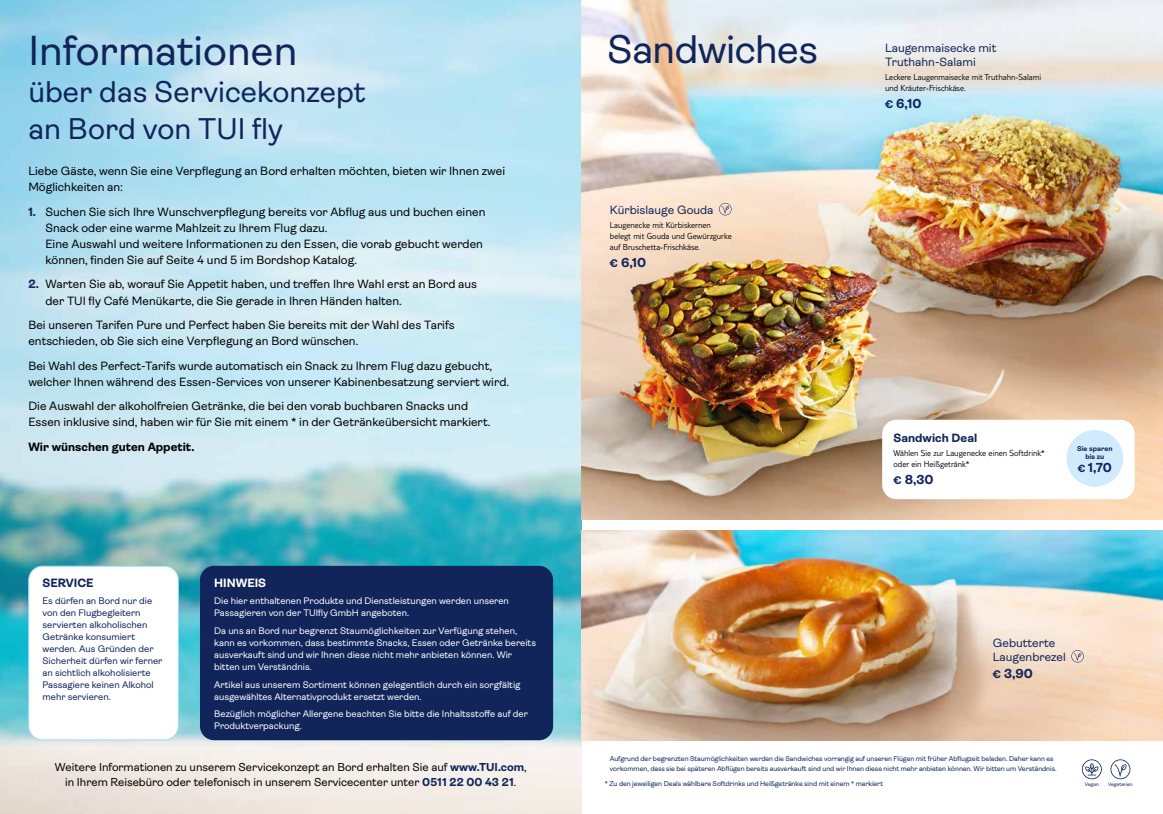
<style>
.page{position:relative;width:1163px;height:814px;background:#fff}
.page>*{position:absolute;margin:0;border:0;box-sizing:border-box;transform-origin:0 0}
.t1{font:42px "Ambit";color:#11255b}
.t2{font:40px "Ambit";letter-spacing:-.015em;color:#11255b}
.t3{font:30px/37px "Ambit";color:#11255b}
.t4{font:700 13px "Ambit";color:#11255b}
.t5{font:12px/16px "Ambit";color:#000}
.t6{font:12px/14px "Ambit";color:#11255b}
.t7{font:700 12px "Ambit";color:#000}
.t8{font:700 12px "Ambit";color:#11255b}
.t9{font:700 12px "Ambit";color:#fff}
.t10{font:11.5px/15px "Ambit";color:#000;text-align:center}
.t11{font:9.5px/12px "Ambit";color:#fff}
.t12{font:9.5px/12px "Ambit";color:#11255b}
.t13{font:300 9px/11px "TUI Type";color:#000}
.t14{font:7px/10px "Ambit";letter-spacing:-.01em;color:#11255b}
.t15{font:700 7px/8px "Ambit";color:#11255b;text-align:center}
.t16{font:5px "Ambit";color:#11255b}
.s1{font-weight:700;color:#11255b}
.s2{font-size:11.1px}
.s3{font-size:10.4px}
</style>
<div class="page">
<img style="left:0;top:0;width:581px;height:814px">
<svg style="left:1081px;top:759px;width:20px;height:20px"></svg>
<svg style="left:1110px;top:759px;width:20px;height:20px"></svg>
<div style="left:29px;top:566px;width:149px;height:173px;background:#fff;border-radius:14px"></div>
<div style="left:28px;top:566px;width:151px;height:174px;border:1px solid #a5dbf8;border-radius:14px"></div>
<div style="left:200px;top:566px;width:353px;height:174px;background:#11255b;border-radius:14px"></div>
<img style="left:581px;top:530px;width:581px;height:210px">
<img style="left:581px;top:0;width:581px;height:519px">
<svg style="left:1071px;top:650px;width:12px;height:12px"></svg>
<svg style="left:719px;top:203px;width:12px;height:12px"></svg>
<div style="left:882px;top:420px;width:252px;height:79px;background:#fff;border-radius:14px"></div>
<div style="left:1066px;top:430px;width:57px;height:56px;background:#d0ebfc;border-radius:50%"></div>
<h1 class="t1" style="left:28px;top:27px;width:270px">Informationen</h1>
<h3 class="t3" style="left:28px;top:74px;width:339px">über das Servicekonzept an Bord von TUI fly</h3>
<p class="t5" style="left:28px;top:163px;width:478px">Liebe Gäste, wenn Sie eine Verpflegung an Bord erhalten möchten, bieten wir Ihnen zwei<br>Möglichkeiten an:</p>
<p class="t5" style="left:45px;top:204px;width:441px;text-indent:-17px"><span class="s1">1.</span> Suchen Sie sich Ihre Wunschverpflegung bereits vor Abflug aus und buchen einen Snack oder eine warme Mahlzeit zu Ihrem Flug dazu.<br>Eine Auswahl und weitere Informationen zu den Essen, die vorab gebucht werden können, finden Sie auf Seite 4 und 5 im Bordshop Katalog.</p>
<p class="t5" style="left:45px;top:276px;width:433px;text-indent:-17px"><span class="s1">2.</span> Warten Sie ab, worauf Sie Appetit haben, und treffen Ihre Wahl erst an Bord aus der TUI fly Café Menükarte, die Sie gerade in Ihren Händen halten.</p>
<p class="t5" style="left:28px;top:317px;width:428px">Bei unseren Tarifen Pure und Perfect haben Sie bereits mit der Wahl des Tarifs entschieden, ob Sie sich eine Verpflegung an Bord wünschen.</p>
<p class="t5" style="left:28px;top:357px;width:482px">Bei Wahl des Perfect-Tarifs wurde automatisch ein Snack zu Ihrem Flug dazu gebucht, welcher Ihnen während des Essen-Services von unserer Kabinenbesatzung serviert wird.</p>
<p class="t5" style="left:28px;top:398px;width:463px">Die Auswahl der alkoholfreien Getränke, die bei den vorab buchbaren Snacks und<br>Essen inklusive sind, haben wir für Sie mit einem * in der Getränkeübersicht markiert.</p>
<p class="t7" style="left:28px;top:440px;width:167px">Wir wünschen guten Appetit.</p>
<h2 class="t2" style="left:607px;top:27px;width:213px">Sandwiches</h2>
<p class="t6" style="left:609px;top:203px;width:105px">Kürbislauge Gouda</p>
<p class="t13" style="left:609px;top:219px;width:123px">Laugenecke mit Kürbiskernen belegt mit Gouda und Gewürzgurke auf Bruschetta-Frischkäse.</p>
<p class="t4" style="left:609px;top:255px;width:38px"><span class="s2">€</span> 6,10</p>
<p class="t6" style="left:884px;top:41px;width:113px">Laugenmaisecke mit<br>Truthahn-Salami</p>
<p class="t13" style="left:884px;top:71px;width:158px">Leckere Laugenmaisecke mit Truthahn-Salami und Kräuter-Frischkäse.</p>
<p class="t4" style="left:884px;top:96px;width:38px"><span class="s2">€</span> 6,10</p>
<p class="t8" style="left:893px;top:431px;width:85px">Sandwich Deal</p>
<p class="t13" style="left:893px;top:447px;width:153px">Wählen Sie zur Laugenecke einen Softdrink* oder ein Heißgetränk*</p>
<p class="t4" style="left:893px;top:472px;width:42px"><span class="s2">€</span> 8,30</p>
<p class="t15" style="left:1076px;top:444px;width:37px">Sie sparen bis zu</p>
<p class="t4" style="left:1077px;top:460px;width:36px"><span class="s3">€</span> 1,70</p>
<p class="t8" style="left:43px;top:576px;width:53px">SERVICE</p>
<p class="t12" style="left:43px;top:595px;width:121px">Es dürfen an Bord nur die von den Flugbegleitern servierten alkoholischen<br>Getränke konsumiert werden. Aus Gründen der<br>Sicherheit dürfen wir ferner an sichtlich alkoholisierte<br>Passagiere keinen Alkohol mehr servieren.</p>
<p class="t9" style="left:214px;top:576px;width:53px">HINWEIS</p>
<p class="t11" style="left:214px;top:595px;width:296px">Die hier enthaltenen Produkte und Dienstleistungen werden unseren<br>Passagieren von der TUIfly GmbH angeboten.</p>
<p class="t11" style="left:214px;top:625px;width:323px">Da uns an Bord nur begrenzt Staumöglichkeiten zur Verfügung stehen, kann es vorkommen, dass bestimmte Snacks, Essen oder Getränke bereits ausverkauft sind und wir Ihnen diese nicht mehr anbieten können. Wir bitten um Verständnis.</p>
<p class="t11" style="left:214px;top:678px;width:308px">Artikel aus unserem Sortiment können gelegentlich durch ein sorgfältig ausgewähltes Alternativprodukt ersetzt werden.</p>
<p class="t11" style="left:214px;top:708px;width:315px">Bezüglich möglicher Allergene beachten Sie bitte die Inhaltsstoffe auf der<br>Produktverpackung.</p>
<p class="t10" style="left:55px;top:759px;width:473px">Weitere Informationen zu unserem Servicekonzept an Bord erhalten Sie auf <span class="s1">www.TUI.com</span>, in Ihrem Reisebüro oder telefonisch in unserem Servicecenter unter <span class="s1">0511 22 00 43 21</span>.</p>
<p class="t14" style="left:609px;top:754px;width:448px">Aufgrund der begrenzten Staumöglichkeiten werden die Sandwiches vorrangig auf unseren Flügen mit früher Abflugzeit beladen. Daher kann es vorkommen, dass sie bei späteren Abflügen bereits ausverkauft sind und wir Ihnen diese nicht mehr anbieten können. Wir bitten um Verständnis.</p>
<p class="t6" style="left:992px;top:636px;width:74px">Gebutterte<br>Laugenbrezel</p>
<p class="t4" style="left:992px;top:666px;width:42px"><span class="s2">€</span> 3,90</p>
<p class="t14" style="left:605px;top:778px;width:279px">* Zu den jeweiligen Deals wählbare Softdrinks und Heißgetränke sind mit einem * markiert</p>
<p class="t16" style="left:1084px;top:781px;width:15px">Vegan</p>
<p class="t16" style="left:1107px;top:781px;width:26px">Vegetarian</p>
</div>
